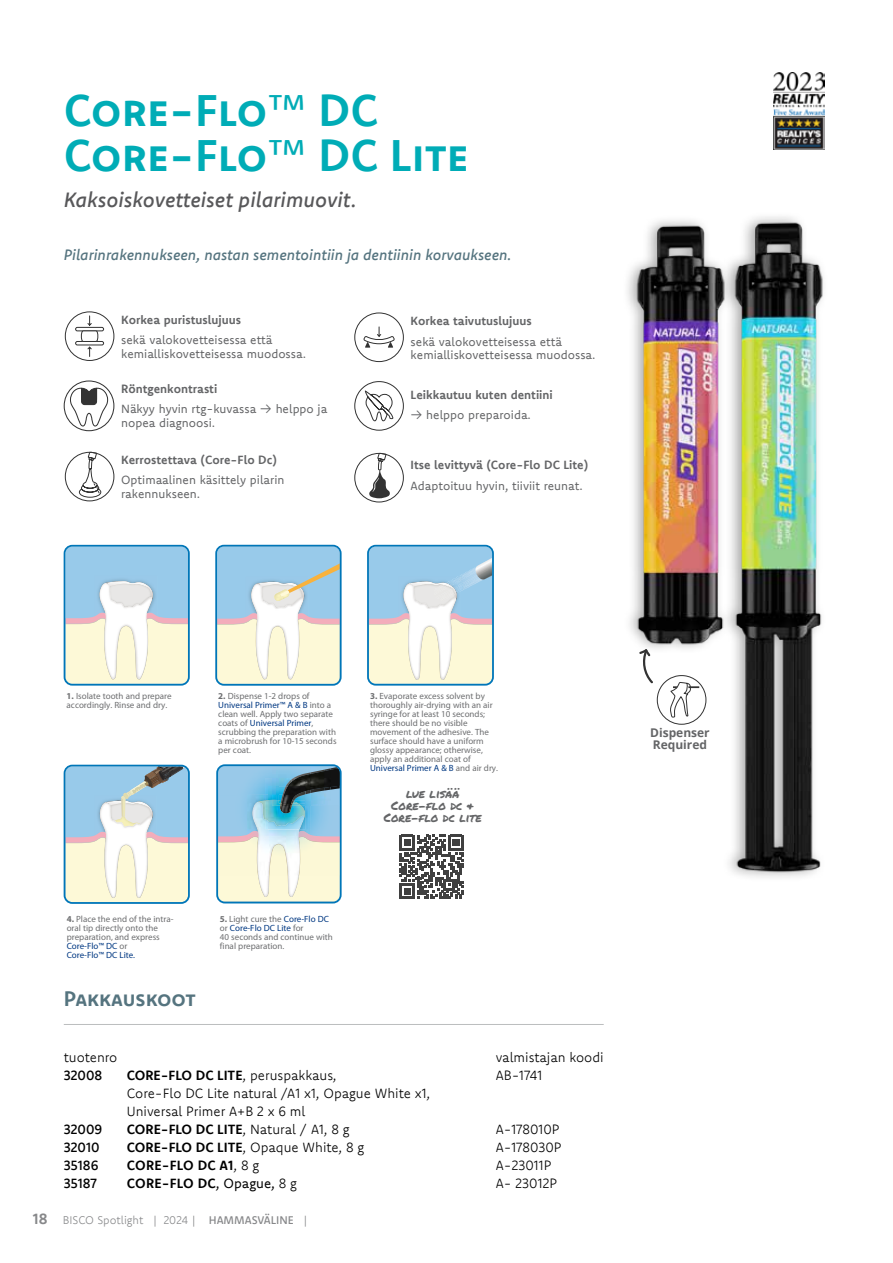
<style>
.page{position:relative;width:893px;height:1263px;background:#fff}
.page>*{position:absolute;margin:0;border:0;box-sizing:border-box;transform-origin:0 0}
.t1{font:45px/45px "Komet Bold SC";color:#00acb6}
.t2{font:italic 500 21px "Komet";color:#58585a}
.t3{font:21px "Komet Bold SC";color:#55747f}
.t4{font:italic 500 15px "Komet";color:#55747f}
.t5{font:300 13.5px/18px "Komet";color:#000}
.t6{font:700 13.5px "Komet";color:#000}
.t7{font:700 13.5px "Komet";letter-spacing:.02em;color:#000}
.t8{font:500 13.5px "Komet";color:#000}
.t9{font:12px/13.5px "Komet";color:#646567}
.t10{font:700 12px "Komet";color:#646567}
.t11{font:12px/12px "Permanent Marker";color:#646567;text-align:center}
.t12{font:700 12px/12px "Open Sans";color:#646567}
.t13{font:300 11.25px "Komet";color:#87888a}
.t14{font:9px/9px "Myriad Pro";color:#6d6e70}
.s1{font-family:"Komet Regular SC"}
.s2{font-weight:700}
.s3{color:#003882}
.s4{font-weight:300}
.s5{font-weight:400}
.s6{font-weight:700;font-size:15px}
.s7{font-family:"Komet Medium SC";font-weight:400}
</style>
<div class="page">
<svg style="left:400px;top:835px;width:64px;height:64px"></svg>
<img style="left:774px;top:73px;width:51px;height:76px">
<svg style="left:219px;top:767px;width:120px;height:133px;background:#b8d1d2"></svg>
<img style="left:292px;top:786px;width:13px;height:14px">
<div style="left:216px;top:764px;width:126px;height:139px;border:2px solid #0076b8;border-radius:8px"></div>
<svg style="left:65px;top:766px;width:122px;height:135px;background:#d0dedd"></svg>
<div style="left:64px;top:765px;width:126px;height:139px;border:2px solid #0076b8;border-radius:8px"></div>
<svg style="left:370px;top:548px;width:121px;height:135px;background:#d2e2e2"></svg>
<img style="left:447px;top:580px;width:24px;height:9px">
<img style="left:472px;top:565px;width:19px;height:11px">
<div style="left:367px;top:545px;width:127px;height:141px;border:2px solid #0076b8;border-radius:8px"></div>
<svg style="left:218px;top:548px;width:121px;height:135px;background:#d1e1e0"></svg>
<div style="left:215px;top:545px;width:127px;height:141px;border:2px solid #0076b8;border-radius:8px"></div>
<svg style="left:65px;top:547px;width:122px;height:136px;background:#c7dde1"></svg>
<img style="left:134px;top:593px;width:18px;height:15px">
<img style="left:100px;top:583px;width:34px;height:96px">
<div style="left:64px;top:545px;width:126px;height:141px;border:2px solid #0076b8;border-radius:8px"></div>
<hr style="left:64px;top:1024px;width:540px;height:1px;background:#bbbdbe">
<svg style="left:648px;top:680px;width:59px;height:45px"></svg>
<img style="left:729px;top:216px;width:95px;height:662px">
<img style="left:631px;top:216px;width:101px;height:464px">
<svg style="left:63px;top:380px;width:52px;height:52px"></svg>
<svg style="left:64px;top:451px;width:51px;height:51px"></svg>
<svg style="left:64px;top:311px;width:51px;height:50px"></svg>
<svg style="left:354px;top:452px;width:50px;height:51px"></svg>
<svg style="left:354px;top:381px;width:50px;height:50px"></svg>
<svg style="left:354px;top:312px;width:50px;height:51px"></svg>
<h1 class="t1" style="left:64px;top:87px;width:406px">Core-Flo<span class="s1">™</span> DC<br>Core-Flo<span class="s1">™</span> DC Lite</h1>
<h2 class="t2" style="left:64px;top:186px;width:294px">Kaksoiskovetteiset pilarimuovit.</h2>
<h3 class="t4" style="left:64px;top:245px;width:449px">Pilarinrakennukseen, nastan sementointiin ja dentiinin korvaukseen.</h3>
<h3 class="t10" style="left:121px;top:312px;width:121px">Korkea puristuslujuus</h3>
<h3 class="t9" style="left:121px;top:333px;width:186px">sekä valokovetteisessa että kemialliskovetteisessa muodossa.</h3>
<h3 class="t10" style="left:121px;top:381px;width:98px">Röntgenkontrasti</h3>
<h3 class="t9" style="left:121px;top:402px;width:208px">Näkyy hyvin rtg-kuvassa → helppo ja nopea diagnoosi.</h3>
<h3 class="t10" style="left:121px;top:452px;width:157px">Kerrostettava (Core-Flo Dc)</h3>
<h3 class="t9" style="left:121px;top:473px;width:165px">Optimaalinen käsittely pilarin rakennukseen.</h3>
<h3 class="t10" style="left:411px;top:313px;width:123px">Korkea taivutuslujuus</h3>
<h3 class="t9" style="left:411px;top:334px;width:186px">sekä valokovetteisessa että kemialliskovetteisessa muodossa.</h3>
<h3 class="t10" style="left:411px;top:387px;width:144px">Leikkautuu kuten dentiini</h3>
<h3 class="t9" style="left:411px;top:408px;width:122px">→ helppo preparoida.</h3>
<h3 class="t10" style="left:411px;top:457px;width:179px">Itse levittyvä (Core-Flo DC Lite)</h3>
<h3 class="t9" style="left:411px;top:478px;width:174px">Adaptoituu hyvin, tiiviit reunat.</h3>
<p class="t14" style="left:67px;top:691px;width:107px"><span class="s2">1.</span> Isolate tooth and prepare accordingly. Rinse and dry.</p>
<p class="t14" style="left:218px;top:691px;width:120px"><span class="s2">2.</span> Dispense 1-2 drops of<br><span class="s3">Universal Primer™ A &amp; B</span> into a clean well. Apply two separate coats of <span class="s3">Universal Primer</span>, scrubbing the preparation with a microbrush for 10-15 seconds per coat.</p>
<p class="t14" style="left:370px;top:691px;width:129px"><span class="s2">3.</span> Evaporate excess solvent by thoroughly air-drying with an air syringe for at least 10 seconds; there should be no visible movement of the adhesive. The surface should have a uniform glossy appearance; otherwise, apply an additional coat of<br><span class="s3">Universal Primer A &amp; B</span> and air dry.</p>
<p class="t14" style="left:67px;top:914px;width:108px"><span class="s2">4.</span> Place the end of the intra&shy;oral tip directly onto the preparation, and express<br><span class="s3">Core-Flo™ DC</span> or<br><span class="s3">Core-Flo™ DC Lite.</span></p>
<p class="t14" style="left:220px;top:914px;width:114px"><span class="s2">5.</span> Light cure the <span class="s3">Core-Flo DC </span>or <span class="s3">Core-Flo DC Lite</span> for<br>40 seconds and continue with final preparation.</p>
<h2 class="t3" style="left:64px;top:985px;width:134px">Pakkauskoot</h2>
<h3 class="t11" style="left:384px;top:787px;width:99px">LUE LISÄÄ<br>CORE-FLO DC &amp;<br>CORE-FLO DC LITE</h3>
<h3 class="t5" style="left:64px;top:1048px;width:55px">tuotenro</h3>
<h3 class="t5" style="left:496px;top:1048px;width:110px">valmistajan koodi</h3>
<h3 class="t8" style="left:64px;top:1066px;width:40px">32008</h3>
<h3 class="t6" style="left:127px;top:1066px;width:211px">CORE-FLO DC LITE<span class="s4">, peruspakkaus,</span></h3>
<h3 class="t5" style="left:496px;top:1066px;width:48px">AB-1741</h3>
<h3 class="t5" style="left:127px;top:1084px;width:305px">Core-Flo DC Lite natural /A1 x1, Opague White x1,<br>Universal Primer A+B 2 x 6 ml</h3>
<h3 class="t8" style="left:64px;top:1120px;width:40px">32009</h3>
<h3 class="t6" style="left:127px;top:1120px;width:224px">CORE-FLO DC LITE<span class="s4">, Natural / A1, 8 g</span></h3>
<h3 class="t5" style="left:496px;top:1120px;width:65px">A-178010P</h3>
<h3 class="t8" style="left:64px;top:1138px;width:37px">32010</h3>
<h3 class="t5" style="left:127px;top:1138px;width:239px"><span class="s2">CORE-FLO DC LITE</span>, Opaque White, 8 g</h3>
<h3 class="t5" style="left:496px;top:1138px;width:67px">A-178030P</h3>
<h3 class="t8" style="left:64px;top:1156px;width:36px">35186</h3>
<h3 class="t7" style="left:127px;top:1156px;width:134px">CORE-FLO DC A1<span class="s4">, 8 g</span></h3>
<h3 class="t5" style="left:496px;top:1156px;width:57px">A-23011P</h3>
<h3 class="t8" style="left:64px;top:1174px;width:35px">35187</h3>
<h3 class="t7" style="left:127px;top:1174px;width:172px">CORE-FLO DC<span class="s5">, Opague,</span> <span class="s4">8 g</span></h3>
<h3 class="t5" style="left:496px;top:1174px;width:63px">A- 23012P</h3>
<p class="t13" style="left:33px;top:1213px;width:276px"><span class="s6">18</span> BISCO Spotlight | 2024 | <span class="s7">HAMMASVÄLINE</span> |</p>
<h3 class="t12" style="left:650px;top:727px;width:61px">Dispenser<br>Required</h3>
</div>
